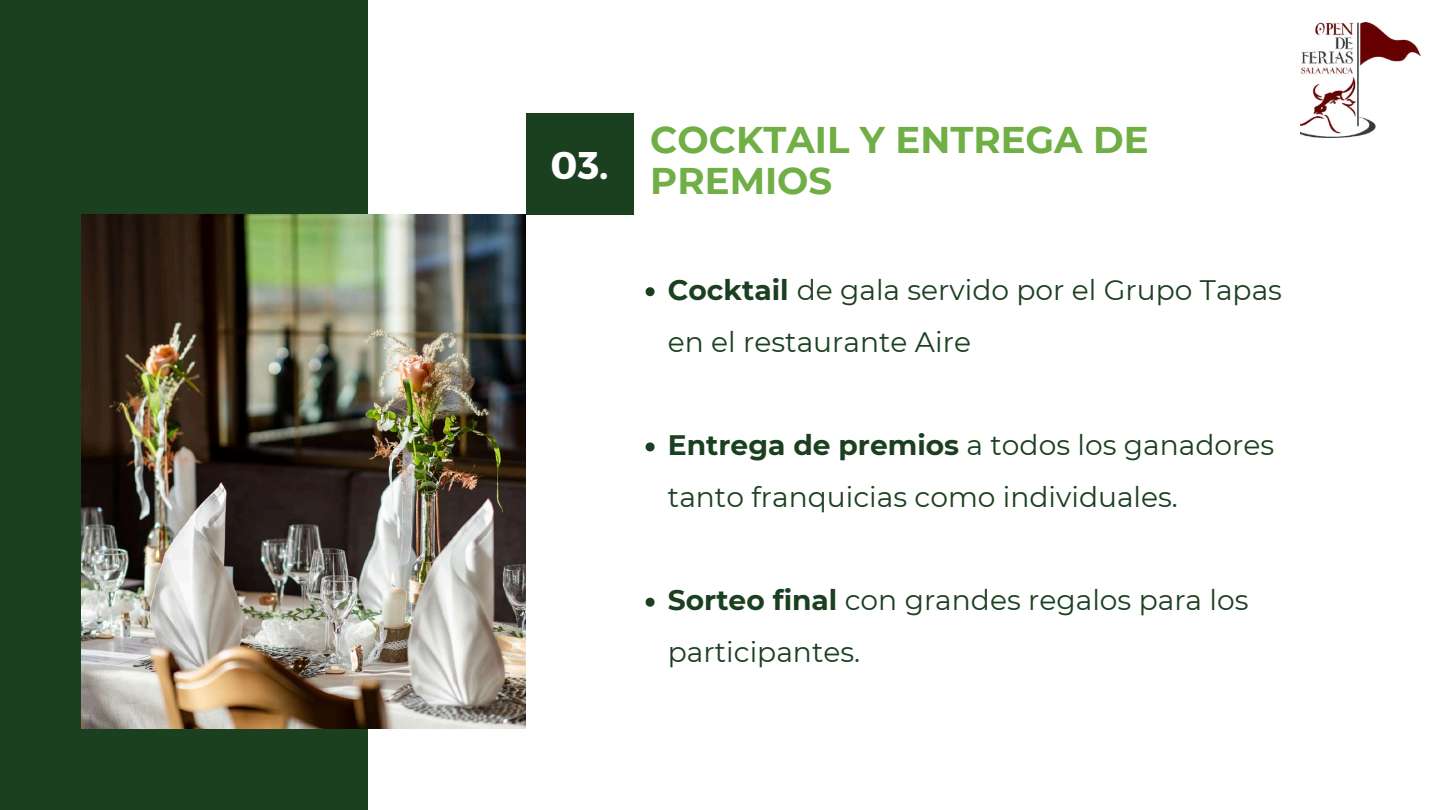
<style>
.page{position:relative;width:1440px;height:810px;background:#fff}
.page>*{position:absolute;margin:0;border:0;box-sizing:border-box;transform-origin:0 0}
.t1{font:700 38.6px "Montserrat";color:#fff}
.t2{font:700 37.1px/40.3px "Montserrat";color:#70ae46}
.t3{font:28.1px/51.8px "Montserrat";color:#1b4020}
.s1{font-weight:700}
</style>
<div class="page">
<div style="left:0;top:0;width:367px;height:810px;background:#1b4020"></div>
<img style="left:81px;top:214px;width:445px;height:515px">
<div style="left:526px;top:113px;width:107px;height:101px;background:#1b4020"></div>
<svg style="left:646px;top:287px;width:9px;height:9px"></svg>
<svg style="left:646px;top:442px;width:9px;height:9px"></svg>
<svg style="left:646px;top:598px;width:9px;height:9px"></svg>
<img style="left:1300px;top:23px;width:121px;height:114px">
<h1 class="t1" style="left:551px;top:140px;width:60px">03.</h1>
<h2 class="t2" style="left:650px;top:120px;width:500px">COCKTAIL Y ENTREGA DE<br>PREMIOS</h2>
<p class="t3" style="left:668px;top:264px;width:616px"><span class="s1">Cocktail</span> de gala servido por el Grupo Tapas en el restaurante Aire</p>
<p class="t3" style="left:668px;top:419px;width:608px"><span class="s1">Entrega de premios</span> a todos los ganadores tanto franquicias como individuales.</p>
<p class="t3" style="left:668px;top:574px;width:582px"><span class="s1">Sorteo final</span> con grandes regalos para los participantes.</p>
</div>
